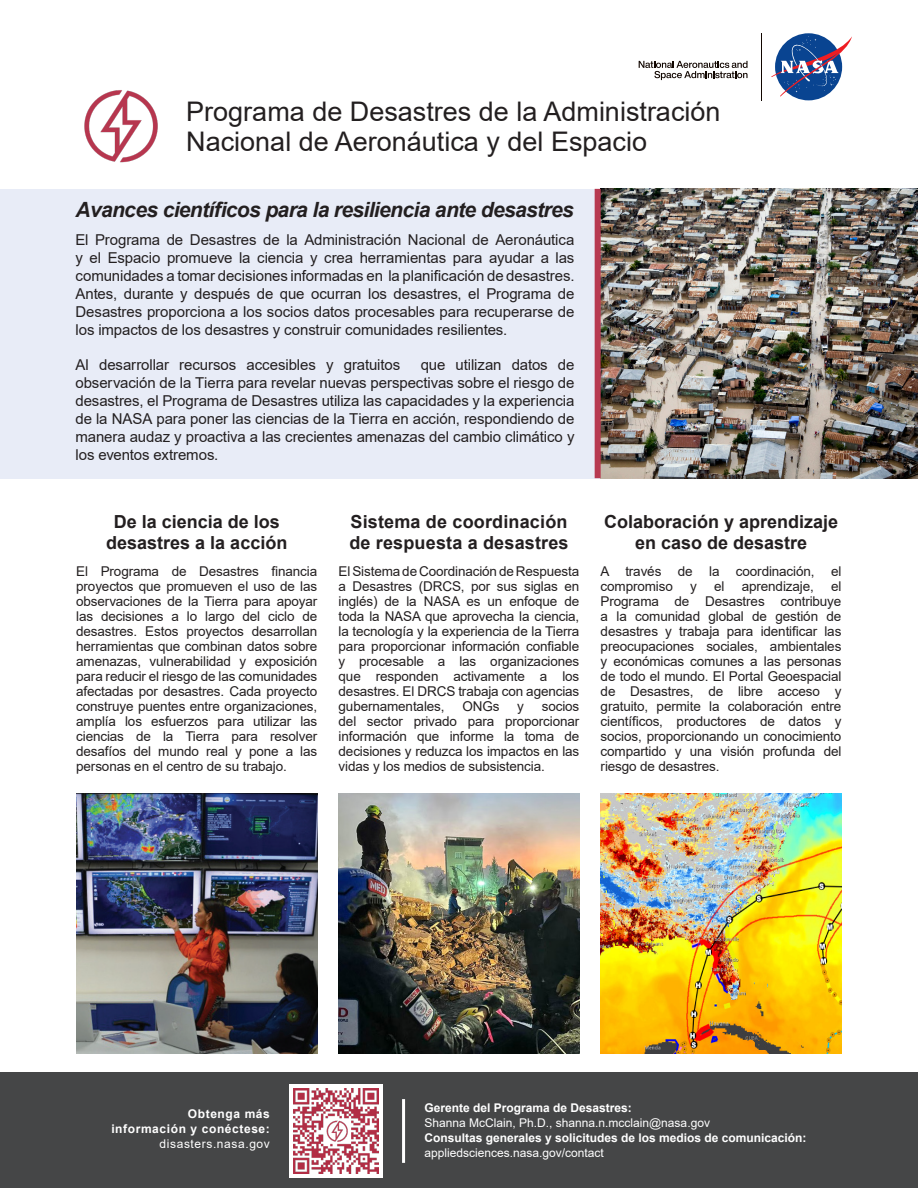
<style>
.page{position:relative;width:918px;height:1188px;background:#fff}
.page>*{position:absolute;margin:0;border:0;box-sizing:border-box;transform-origin:0 0}
.Heading_1_-_left{font:27px/30px "Arial";color:#231f20}
.Paragraph{font:italic 700 21px "Arial";letter-spacing:-.03em;color:#231f20}
.Paragraph_Style_9pt-Welcome{font:700 18px/21px "Arial";color:#231f20;text-align:center}
.Paragraph-2{font:15px/18px "Arial";letter-spacing:-.005em;color:#231f20;text-align:justify}
.Paragraph_Style_9pt-Welcome-2{font:13.5px/15px "Arial";letter-spacing:-.01em;color:#231f20;text-align:justify}
.Heading_3_-_left{font:700 12px/15px "Arial";color:#fff}
.Heading_3_-_left-2{font:12px/15px "Arial";color:#fff}
.Heading_3_-_left-3{font:700 12px/15px "Arial";letter-spacing:.05em;color:#fff;text-align:right}
.s1{font-weight:400}
.s2{font-weight:700}
</style>
<div class="page">
<div style="left:0;top:1072px;width:918px;height:116px;background:#454647"></div>
<div style="left:0;top:189px;width:601px;height:289px;background:#e8ecf7"></div>
<img style="left:601px;top:793px;width:240px;height:261px">
<img style="left:339px;top:793px;width:240px;height:261px">
<img style="left:76px;top:793px;width:241px;height:261px">
<img style="left:601px;top:189px;width:317px;height:289px">
<svg style="left:639px;top:61px;width:109px;height:19px"></svg>
<hr style="left:761px;top:33px;width:1px;height:67px;background:#110600">
<div style="left:775px;top:33px;width:67px;height:67px;background:#094491;border-radius:50%"></div>
<svg style="left:771px;top:36px;width:81px;height:61px"></svg>
<div style="left:595px;top:189px;width:6px;height:289px;background:#b73a51"></div>
<img style="left:84px;top:90px;width:74px;height:73px">
<hr style="left:402px;top:1099px;width:3px;height:64px;background:#fff">
<div style="left:289px;top:1084px;width:94px;height:94px;background:#fff"></div>
<img style="left:293px;top:1089px;width:86px;height:85px">
<p class="Heading_1_-_left" style="left:186px;top:96px;width:536px">Programa de Desastres de la Administración<br>Nacional de Aeronáutica y del Espacio</p>
<p class="Paragraph" style="left:76px;top:196px;width:500px">Avances científicos para la resiliencia ante desastres</p>
<p class="Paragraph-2" style="left:76px;top:231px;width:501px">El Programa de Desastres de la Administración Nacional de Aeronáutica y el Espacio promueve la ciencia y crea herramientas para ayudar a las comunidades a tomar decisiones informadas en la planificación de desastres.<br>Antes, durante y después de que ocurran los desastres, el Programa de Desastres proporciona a los socios datos procesables para recuperarse de los impactos de los desastres y construir comunidades resilientes.</p>
<p class="Paragraph-2" style="left:76px;top:356px;width:326px">Al desarrollar recursos accesibles y gratuitos</p>
<p class="Paragraph-2" style="left:76px;top:356px;width:501px;text-indent:345px">que utilizan datos de observación de la Tierra para revelar nuevas perspectivas sobre el riesgo de desastres, el Programa de Desastres utiliza las capacidades y la experiencia de la NASA para poner las ciencias de la Tierra en acción, respondiendo de manera audaz y proactiva a las crecientes amenazas del cambio climático y los eventos extremos.</p>
<p class="Paragraph_Style_9pt-Welcome" style="left:106px;top:511px;width:183px">De la ciencia de los desastres a la acción</p>
<p class="Paragraph_Style_9pt-Welcome-2" style="left:76px;top:564px;width:243px">El Programa de Desastres financia proyectos que promueven el uso de las observaciones de la Tierra para apoyar las decisiones a lo largo del ciclo de desastres. Estos proyectos desarrollan herramientas que combinan datos sobre amenazas, vulnerabilidad y exposición para reducir el riesgo de las comunidades afectadas por desastres. Cada proyecto construye puentes entre organizaciones, amplía los esfuerzos para utilizar las ciencias de la Tierra para resolver desafíos del mundo real y pone a las personas en el centro de su trabajo.</p>
<p class="Paragraph_Style_9pt-Welcome" style="left:349px;top:511px;width:221px;text-align:left">Sistema de coordinación de respuesta a desastres</p>
<p class="Paragraph_Style_9pt-Welcome-2" style="left:339px;top:564px;width:242px">El Sistema de Coordinación de Respuesta a Desastres (DRCS, por sus siglas en inglés) de la NASA es un enfoque de toda la NASA que aprovecha la ciencia, la tecnología y la experiencia de la Tierra para proporcionar información confiable y procesable a las organizaciones que responden activamente a los desastres. El DRCS trabaja con agencias gubernamentales,</p>
<p class="Paragraph_Style_9pt-Welcome-2" style="left:462px;top:699px;width:39px">ONGs</p>
<p class="Paragraph_Style_9pt-Welcome-2" style="left:517px;top:699px;width:8px">y</p>
<p class="Paragraph_Style_9pt-Welcome-2" style="left:339px;top:699px;width:242px;text-indent:203px">socios del sector privado para proporcionar información que informe la toma de decisiones y reduzca los impactos en las vidas y los medios de subsistencia.</p>
<p class="Paragraph_Style_9pt-Welcome" style="left:604px;top:511px;width:236px">Colaboración y aprendizaje en caso de desastre</p>
<p class="Paragraph_Style_9pt-Welcome-2" style="left:601px;top:564px;width:242px">A través de la coordinación, el compromiso</p>
<p class="Paragraph_Style_9pt-Welcome-2" style="left:601px;top:579px;width:242px;text-indent:230px">el Programa de Desastres contribuye a la comunidad global de gestión de desastres y trabaja para identificar las preocupaciones sociales, ambientales y económicas comunes a las personas de todo el mundo. El Portal Geoespacial de Desastres, de libre acceso y gratuito, permite la colaboración entre científicos, productores de datos y socios, proporcionando un conocimiento compartido y una visión profunda del riesgo de desastres.</p>
<p class="Paragraph_Style_9pt-Welcome-2" style="left:690px;top:579px;width:8px">y</p>
<p class="Paragraph_Style_9pt-Welcome-2" style="left:714px;top:579px;width:12px">el</p>
<p class="Paragraph_Style_9pt-Welcome-2" style="left:742px;top:579px;width:74px">aprendizaje,</p>
<p class="Heading_3_-_left-3" style="left:111px;top:1106px;width:160px">Obtenga más información y conéctese: <span class="s1">disasters.nasa.gov</span></p>
<p class="Heading_3_-_left-2" style="left:424px;top:1100px;width:287px"><span class="s2">Gerente del Programa de Desastres:<br></span>Shanna McClain, Ph.D., shanna.n.mcclain@nasa.gov</p>
<p class="Heading_3_-_left" style="left:424px;top:1130px;width:384px">Consultas generales y solicitudes de los medios de comunicación: <span class="s1">appliedsciences.nasa.gov/contact</span></p>
</div>
